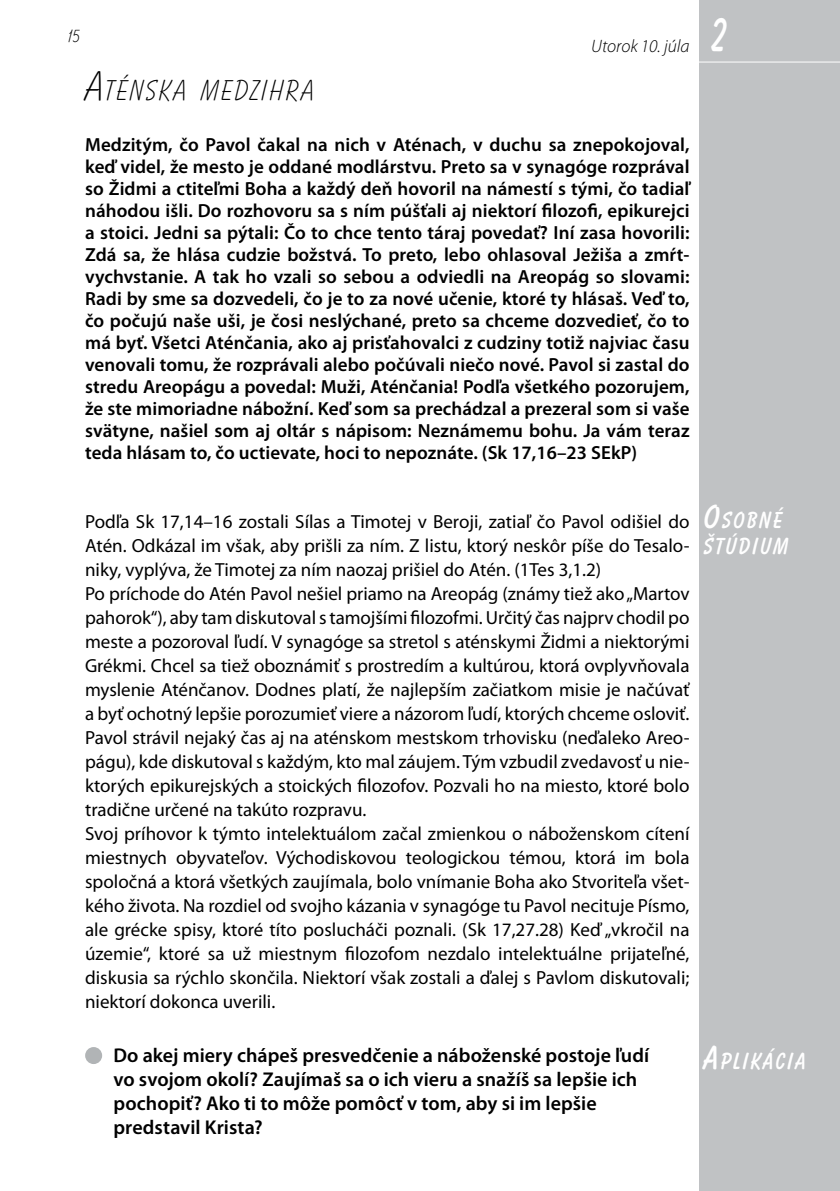
<style>
.page{position:relative;width:840px;height:1191px;background:#fff}
.page>*{position:absolute;margin:0;border:0;box-sizing:border-box;transform-origin:0 0}
.t1{font:700 48px "Balloon BTCE";color:#fff;scale:.75 1}
.t2{font:300 29.4px "Balloon BTCE";letter-spacing:.06em;color:#000}
.t3{font:700 23.8px/26px "Balloon BTCE";letter-spacing:.07em;color:#fff}
.t4{font:600 20px/24px "Myriad Pro";color:#000}
.t5{font:19px/24px "Myriad Pro";color:#000}
.t6{font:600 19px/22px "Myriad Pro";letter-spacing:.005em;color:#000;text-align:justify}
.t7{font:italic 300 18px "Myriad Pro";color:#000}
.t8{font:300 18px "Balloon BTCE";color:#000}
.s1{font-size:42px}
.s2{font-size:34px}
</style>
<div class="page">
<div style="left:698px;top:0;width:141px;height:1191px;background:#c0c2c4"></div>
<hr style="left:697px;top:62px;width:142px;height:1px;background:#fff">
<div style="left:85px;top:1047px;width:17px;height:17px;background:#b1b4b6;border-radius:50%"></div>
<p class="t8" style="left:68px;top:26px;width:13px">15</p>
<p class="t7" style="left:591px;top:36px;width:100px">Utorok 10. júla</p>
<h2 class="t2" style="left:85px;top:73px;width:231px"><span class="s1">A</span>TÉNSKA MEDZIHRA</h2>
<p class="t6" style="left:85px;top:133px;width:605px">Medzitým, čo Pavol čakal na nich v Aténach, v duchu sa znepokojoval, keď videl, že mesto je oddané modlárstvu. Preto sa v synagóge rozprával so Židmi a ctiteľmi Boha a každý deň hovoril na námestí s tými, čo tadiaľ náhodou išli. Do rozhovoru sa s ním púšťali aj niektorí filozofi, epikurejci a stoici. Jedni sa pýtali: Čo to chce tento táraj povedať? Iní zasa hovorili:<br>Zdá sa, že hlása cudzie božstvá. To preto, lebo ohlasoval Ježiša a zmŕt&shy;vychvstanie. A tak ho vzali so sebou a odviedli na Areopág so slovami:<br>Radi by sme sa dozvedeli, čo je to za nové učenie, ktoré ty hlásaš. Veď to, čo počujú naše uši, je čosi neslýchané, preto sa chceme dozvedieť, čo to má byť. Všetci Aténčania, ako aj prisťahovalci z cudziny totiž najviac času venovali tomu, že rozprávali alebo počúvali niečo nové. Pavol si zastal do stredu Areopágu a povedal: Muži, Aténčania! Podľa všetkého pozorujem, že ste mimoriadne nábožní. Keď som sa prechádzal a prezeral som si vaše svätyne, našiel som aj oltár s nápisom: Neznámemu bohu. Ja vám teraz teda hlásam to, čo uctievate, hoci to nepoznáte. (Sk 17,16–23 SEkP)</p>
<h1 class="t1" style="left:712px;top:7px;width:21px">2</h1>
<p class="t5" style="left:85px;top:510px;width:605px">Podľa Sk 17,14–16 zostali Sílas a Timotej v Beroji, zatiaľ čo Pavol odišiel do Atén. Odkázal im však, aby prišli za ním. Z listu, ktorý neskôr píše do Tesalo&shy;niky, vyplýva, že Timotej za ním naozaj prišiel do Atén. (1Tes 3,1.2)<br>Po príchode do Atén Pavol nešiel priamo na Areopág (známy tiež ako „Martov pahorok“), aby tam diskutoval s tamojšími filozofmi. Určitý čas najprv chodil po meste a pozoroval ľudí. V synagóge sa stretol s aténskymi Židmi a niektorými Grékmi. Chcel sa tiež oboznámiť s prostredím a kultúrou, ktorá ovplyvňovala myslenie Aténčanov. Dodnes platí, že najlepším začiatkom misie je načúvať a byť ochotný lepšie porozumieť viere a názorom ľudí, ktorých chceme osloviť.<br>Pavol strávil nejaký čas aj na aténskom mestskom trhovisku (neďaleko Areo&shy;págu), kde diskutoval s každým, kto mal záujem. Tým vzbudil zvedavosť u nie&shy;ktorých epikurejských a stoických filozofov. Pozvali ho na miesto, ktoré bolo tradične určené na takúto rozpravu.<br>Svoj príhovor k týmto intelektuálom začal zmienkou o náboženskom cítení miestnych obyvateľov. Východiskovou teologickou témou, ktorá im bola spoločná a ktorá všetkých zaujímala, bolo vnímanie Boha ako Stvoriteľa všet&shy;kého života. Na rozdiel od svojho kázania v synagóge tu Pavol necituje Písmo, ale grécke spisy, ktoré títo poslucháči poznali. (Sk 17,27.28) Keď „vkročil na územie“, ktoré sa už miestnym filozofom nezdalo intelektuálne prijateľné, diskusia sa rýchlo skončila. Niektorí však zostali a ďalej s Pavlom diskutovali; niektorí dokonca uverili.</p>
<p class="t4" style="left:113px;top:1043px;width:537px">Do akej miery chápeš presvedčenie a náboženské postoje ľudí vo svojom okolí? Zaujímaš sa o ich vieru a snažíš sa lepšie ich pochopiť? Ako ti to môže pomôcť v tom, aby si im lepšie predstavil Krista?</p>
<p class="t3" style="left:703px;top:507px;width:87px"><span class="s2">O</span>SOBNÉ<br>ŠTÚDIUM</p>
<p class="t3" style="left:703px;top:1048px;width:103px"><span class="s2">A</span>PLIKÁCIA</p>
</div>
